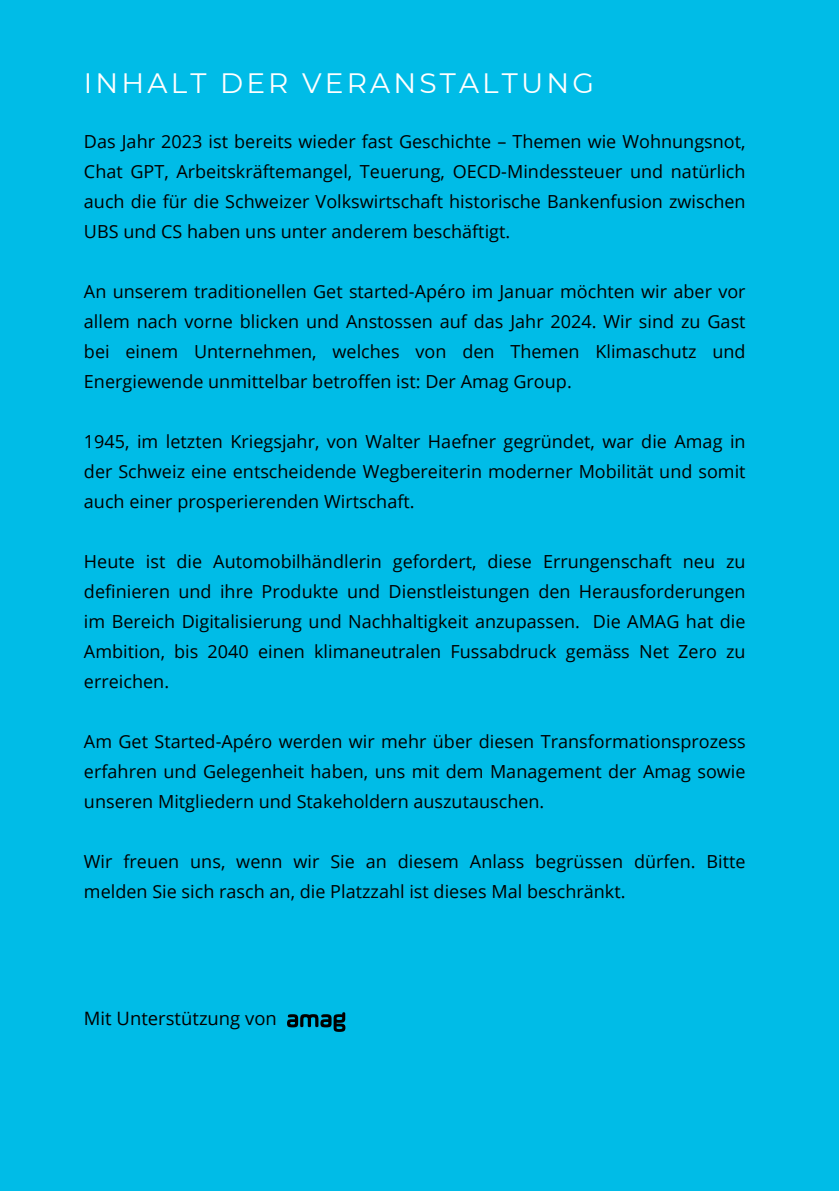
<style>
.page{position:relative;width:839px;height:1191px;background:#fff}
.page>*{position:absolute;margin:0;border:0;box-sizing:border-box;transform-origin:0 0}
.t1{font:28px "Montserrat";letter-spacing:.115em;color:#fff}
.t2{font:18.4px "Open Sans";color:#000}
.t3{font:18px/30px "Open Sans";color:#000;text-align:justify}
</style>
<div class="page">
<div style="left:0;top:0;width:838px;height:1191px;background:#00bce7"></div>
<svg style="left:287px;top:1012px;width:58px;height:20px"></svg>
<p class="t1" style="left:84px;top:66px;width:511px">INHALT DER VERANSTALTUNG</p>
<p class="t3" style="left:84px;top:126px;width:663px">Das Jahr 2023 ist bereits wieder fast Geschichte – Themen wie Wohnungsnot, Chat GPT, Arbeitskräftemangel, Teuerung, OECD-Mindessteuer und natürlich auch die für die Schweizer Volkswirtschaft historische Bankenfusion zwischen UBS und CS haben uns unter anderem beschäftigt.</p>
<p class="t3" style="left:84px;top:276px;width:663px">An unserem traditionellen Get started-Apéro im Januar möchten wir aber vor allem nach vorne blicken und Anstossen auf das Jahr 2024. Wir sind zu Gast bei einem Unternehmen, welches von den Themen Klimaschutz und Energiewende unmittelbar betroffen ist: Der Amag Group.</p>
<p class="t3" style="left:84px;top:426px;width:663px">1945, im letzten Kriegsjahr, von Walter Haefner gegründet, war die Amag in der Schweiz eine entscheidende Wegbereiterin moderner Mobilität und somit auch einer prosperierenden Wirtschaft.</p>
<p class="t3" style="left:84px;top:546px;width:663px">Heute ist die Automobilhändlerin gefordert, diese Errungenschaft neu zu definieren und ihre Produkte und Dienstleistungen den Herausforderungen im Bereich Digitalisierung und Nachhaltigkeit anzupassen. Die AMAG hat die Ambition, bis 2040 einen klimaneutralen Fussabdruck gemäss Net Zero zu erreichen.</p>
<p class="t3" style="left:84px;top:726px;width:663px">Am Get Started-Apéro werden wir mehr über diesen Transformationsprozess erfahren und Gelegenheit haben, uns mit dem Management der Amag sowie unseren Mitgliedern und Stakeholdern auszutauschen.</p>
<p class="t3" style="left:84px;top:846px;width:663px">Wir freuen uns, wenn wir Sie an diesem Anlass begrüssen dürfen. Bitte melden Sie sich rasch an, die Platzzahl ist dieses Mal beschränkt.</p>
<p class="t2" style="left:84px;top:1006px;width:194px">Mit Unterstützung von</p>
</div>
